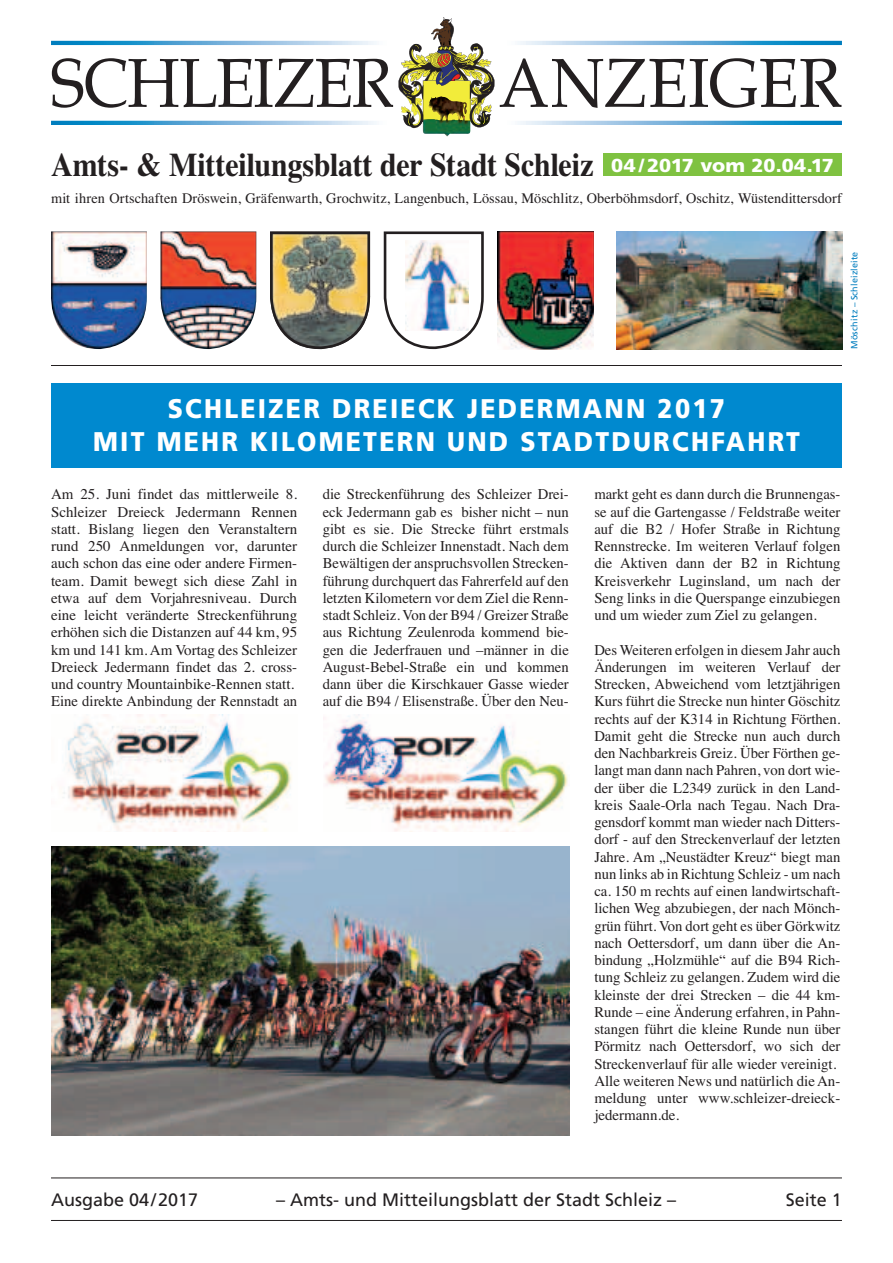
<style>
.page{position:relative;width:893px;height:1263px;background:#fff}
.page>*{position:absolute;margin:0;border:0;box-sizing:border-box;transform-origin:0 0}
.t1{font:69.3px "Book Antiqua";letter-spacing:-.01em;color:#231f20;scale:.91 1}
.t2{font:69.3px "Book Antiqua";letter-spacing:-.01em;color:#231f20;scale:.94 1}
.t3{font:700 33px "Times";letter-spacing:-.01em;color:#231f20;scale:.91 1}
.t4{font:900 27px/32.4px "Frutiger";letter-spacing:.09em;color:#fff;text-align:center;scale:.92 1}
.t5{font:18px "Frutiger";color:#231f20}
.t6{font:15px/17.2px "Times";color:#231f20}
.t7{font:14.55px "Times";color:#231f20}
.t8{font:9px "Frutiger";letter-spacing:.02em;color:#007dbe}
.s1{font-family:"Frutiger";font-weight:900;font-size:18.75px;color:#fff}
</style>
<div class="page">
<hr style="left:51px;top:1177px;width:791px;height:1px;background:#231f20">
<hr style="left:51px;top:1220px;width:791px;height:1px;background:#231f20">
<svg style="left:270px;top:231px;width:100px;height:118px"></svg>
<img style="left:384px;top:231px;width:100px;height:118px">
<img style="left:616px;top:231px;width:226px;height:119px">
<svg style="left:51px;top:17px;width:791px;height:111px"></svg>
<div style="left:603px;top:154px;width:239px;height:22px;background:#7fc241"></div>
<img style="left:497px;top:231px;width:96px;height:118px">
<img style="left:51px;top:231px;width:96px;height:118px">
<img style="left:161px;top:231px;width:95px;height:118px">
<hr style="left:51px;top:365px;width:791px;height:1px;background:#231f20">
<img style="left:423px;top:97px;width:47px;height:40px">
<div style="left:51px;top:384px;width:791px;height:84px;background:#0089cf"></div>
<img style="left:51px;top:847px;width:519px;height:288px">
<img style="left:323px;top:715px;width:245px;height:117px">
<img style="left:64px;top:715px;width:228px;height:117px">
<h1 class="t1" style="left:51px;top:42px;width:378px">SCHLEIZER</h1>
<h1 class="t2" style="left:499px;top:42px;width:367px">ANZEIGER</h1>
<h2 class="t3" style="left:51px;top:153px;width:862px">Amts- &amp; Mitteilungsblatt der Stadt Schleiz <span class="s1">04 / 2017 vom 20.04.17</span></h2>
<p class="t7" style="left:51px;top:193px;width:792px">mit ihren Ortschaften Dröswein, Gräfenwarth, Grochwitz, Langenbuch, Lössau, Möschlitz, Oberböhmsdorf, Oschitz, Wüstendittersdorf</p>
<p class="t8" style="left:851px;top:349px;width:99px;rotate:-90deg">Möschitz – Schleizleite</p>
<h3 class="t4" style="left:93px;top:395px;width:770px">SCHLEIZER DREIECK JEDERMANN 2017<br>MIT MEHR KILOMETERN UND STADTDURCHFAHRT</h3>
<p class="t6" style="left:51px;top:487px;width:248px">Am 25. Juni findet das mittlerweile 8.<br>Schleizer Dreieck Jedermann Rennen statt. Bislang liegen den Veranstaltern rund 250 Anmeldungen vor, darunter auch schon das eine oder andere Firmen&shy;team. Damit bewegt sich diese Zahl in etwa auf dem Vorjahresniveau. Durch eine leicht veränderte Streckenführung erhöhen sich die Distanzen auf 44 km, 95 km und 141 km. Am Vortag des Schleizer Dreieck Jedermann findet das 2. cross&shy;und country Mountainbike-Rennen statt.<br>Eine direkte Anbindung der Rennstadt an</p>
<p class="t6" style="left:323px;top:487px;width:248px;text-align:justify">die Streckenführung des Schleizer Drei&shy;eck Jedermann gab es bisher nicht – nun gibt es sie. Die Strecke führt erstmals durch die Schleizer Innenstadt. Nach dem Bewältigen der anspruchsvollen Strecken&shy;führung durchquert das Fahrerfeld auf den letzten Kilometern vor dem Ziel die Renn&shy;stadt Schleiz. Von der B94 / Greizer Straße aus Richtung Zeulenroda kommend bie&shy;gen die Jederfrauen und –männer in die August-Bebel-Straße ein und kommen dann über die Kirschkauer Gasse wieder auf die B94 / Elisenstraße. Über den Neu-</p>
<p class="t6" style="left:594px;top:487px;width:248px;text-align:justify">markt geht es dann durch die Brunnengas&shy;se auf die Gartengasse / Feldstraße weiter auf die B2 / Hofer Straße in Richtung Rennstrecke. Im weiteren Verlauf folgen die Aktiven dann der B2 in Richtung Kreisverkehr Luginsland, um nach der Seng links in die Querspange einzubiegen und um wieder zum Ziel zu gelangen.</p>
<p class="t6" style="left:594px;top:642px;width:248px">Des Weiteren erfolgen in diesem Jahr auch Änderungen im weiteren Verlauf der Strecken, Abweichend vom letztjährigen Kurs führt die Strecke nun hinter Göschitz rechts auf der K314 in Richtung Förthen.<br>Damit geht die Strecke nun auch durch den Nachbarkreis Greiz. Über Förthen ge&shy;langt man dann nach Pahren, von dort wie&shy;der über die L2349 zurück in den Land&shy;kreis Saale-Orla nach Tegau. Nach Dra&shy;gensdorf kommt man wieder nach Ditters&shy;dorf - auf den Streckenverlauf der letzten Jahre. Am „Neustädter Kreuz“ biegt man nun links ab in Richtung Schleiz - um nach ca. 150 m rechts auf einen landwirtschaft&shy;lichen Weg abzubiegen, der nach Mönch&shy;grün führt. Von dort geht es über Görkwitz nach Oettersdorf, um dann über die An&shy;bindung „Holzmühle“ auf die B94 Rich&shy;tung Schleiz zu gelangen. Zudem wird die kleinste der drei Strecken – die 44 km-Runde – eine Änderung erfahren, in Pahn&shy;stangen führt die kleine Runde nun über Pörmitz nach Oettersdorf, wo sich der Streckenverlauf für alle wieder vereinigt.<br>Alle weiteren News und natürlich die An&shy;meldung unter www.schleizer-dreieck&shy;jedermann.de.</p>
<p class="t5" style="left:51px;top:1193px;width:149px">Ausgabe 04/2017</p>
<p class="t5" style="left:276px;top:1193px;width:401px">– Amts- und Mitteilungsblatt der Stadt Schleiz –</p>
<p class="t5" style="left:786px;top:1193px;width:58px">Seite 1</p>
</div>
